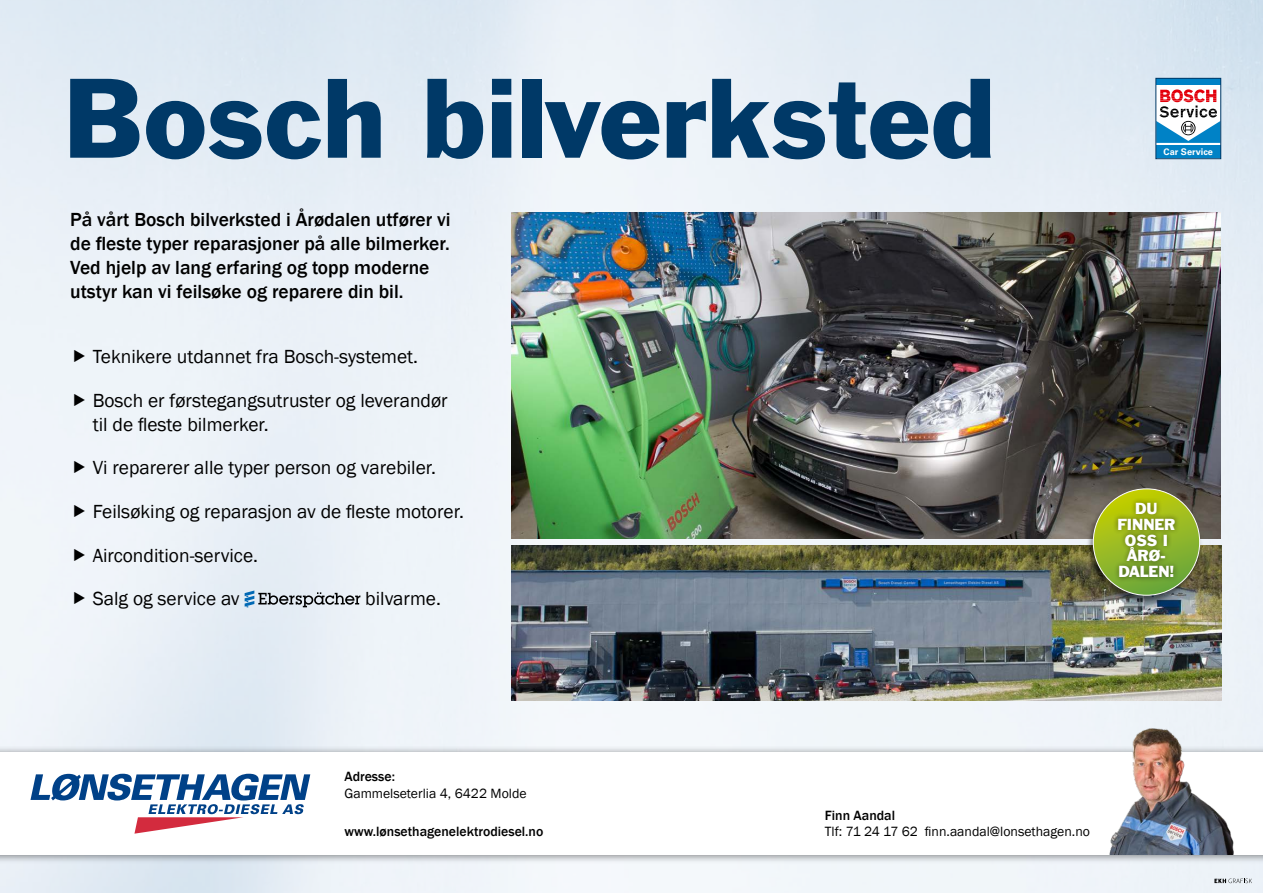
<style>
.page{position:relative;width:1263px;height:893px;background:#fff}
.page>*{position:absolute;margin:0;border:0;box-sizing:border-box;transform-origin:0 0}
.t1{font:103.5px "Franklin Gothic BT";color:#003967}
.t2{font:19.5px/24px "Franklin Gothic";color:#000}
.t3{font:500 19.5px/24px "Franklin Gothic";color:#000}
.t4{font:14.7px/15.8px "Franklin Gothic BT";color:#fff;text-align:center}
.t5{font:13.8px "Franklin Gothic";color:#000}
.t6{font:500 13.8px "Franklin Gothic";color:#000}
.t7{font:700 9.15px "Univers";color:#fff}
</style>
<div class="page">
<img style="left:0;top:0;width:1263px;height:893px">
<div style="left:0;top:744px;width:1263px;height:120px;background:#000;opacity:.5"></div>
<div style="left:0;top:752px;width:1263px;height:102px;background:#fff"></div>
<svg style="left:30px;top:774px;width:280px;height:60px"></svg>
<svg style="left:245px;top:590px;width:115px;height:18px;background:#a7b1ba"></svg>
<img style="left:512px;top:213px;width:708px;height:325px">
<svg style="left:1214px;top:879px;width:38px;height:4px"></svg>
<svg style="left:1155px;top:78px;width:66px;height:81px"></svg>
<img style="left:1093px;top:706px;width:148px;height:148px">
<img style="left:512px;top:546px;width:709px;height:155px">
<div style="left:1086px;top:488px;width:117px;height:117px;background:#000;opacity:.5"></div>
<svg style="left:1093px;top:489px;width:107px;height:106px;background:#98bb32"></svg>
<div style="left:1112px;top:497px;width:68px;height:86px;background:#000;opacity:.5"></div>
<svg style="left:74px;top:350px;width:11px;height:12px"></svg>
<svg style="left:74px;top:394px;width:33px;height:14px"></svg>
<svg style="left:74px;top:461px;width:33px;height:14px"></svg>
<svg style="left:74px;top:505px;width:33px;height:14px"></svg>
<svg style="left:74px;top:548px;width:33px;height:14px"></svg>
<svg style="left:74px;top:592px;width:33px;height:14px"></svg>
<h1 class="t1" style="left:64px;top:58px;width:933px">Bosch bilverksted</h1>
<p class="t3" style="left:70px;top:208px;width:382px">På vårt Bosch bilverksted i Årødalen utfører vi de fleste typer reparasjoner på alle bilmerker.<br>Ved hjelp av lang erfaring og topp moderne utstyr kan vi feilsøke og reparere din bil.</p>
<p class="t2" style="left:93px;top:345px;width:327px">Teknikere utdannet fra Bosch-systemet.</p>
<p class="t2" style="left:93px;top:389px;width:356px">Bosch er førstegangsutruster og leverandør til de fleste bilmerker.</p>
<p class="t2" style="left:93px;top:456px;width:345px">Vi reparerer alle typer person og varebiler.</p>
<p class="t2" style="left:93px;top:500px;width:373px">Feilsøking og reparasjon av de fleste motorer.</p>
<p class="t2" style="left:93px;top:543px;width:167px">Aircondition-service.</p>
<p class="t2" style="left:93px;top:587px;width:149px">Salg og service av</p>
<p class="t2" style="left:365px;top:587px;width:77px">bilvarme.</p>
<p class="t7" style="left:1163px;top:146px;width:51px">Car Service</p>
<p class="t4" style="left:1117px;top:501px;width:60px">DU<br>FINNER<br>OSS I<br>ÅRØ-<br>DALEN!</p>
<p class="t6" style="left:344px;top:768px;width:52px">Adresse:</p>
<p class="t5" style="left:344px;top:785px;width:184px">Gammelseterlia 4, 6422 Molde</p>
<p class="t6" style="left:344px;top:823px;width:200px">www.lønsethagenelektrodiesel.no</p>
<p class="t6" style="left:825px;top:807px;width:72px">Finn Aandal</p>
<p class="t5" style="left:825px;top:823px;width:267px">Tlf: 71 24 17 62 finn.aandal@lonsethagen.no</p>
</div>
